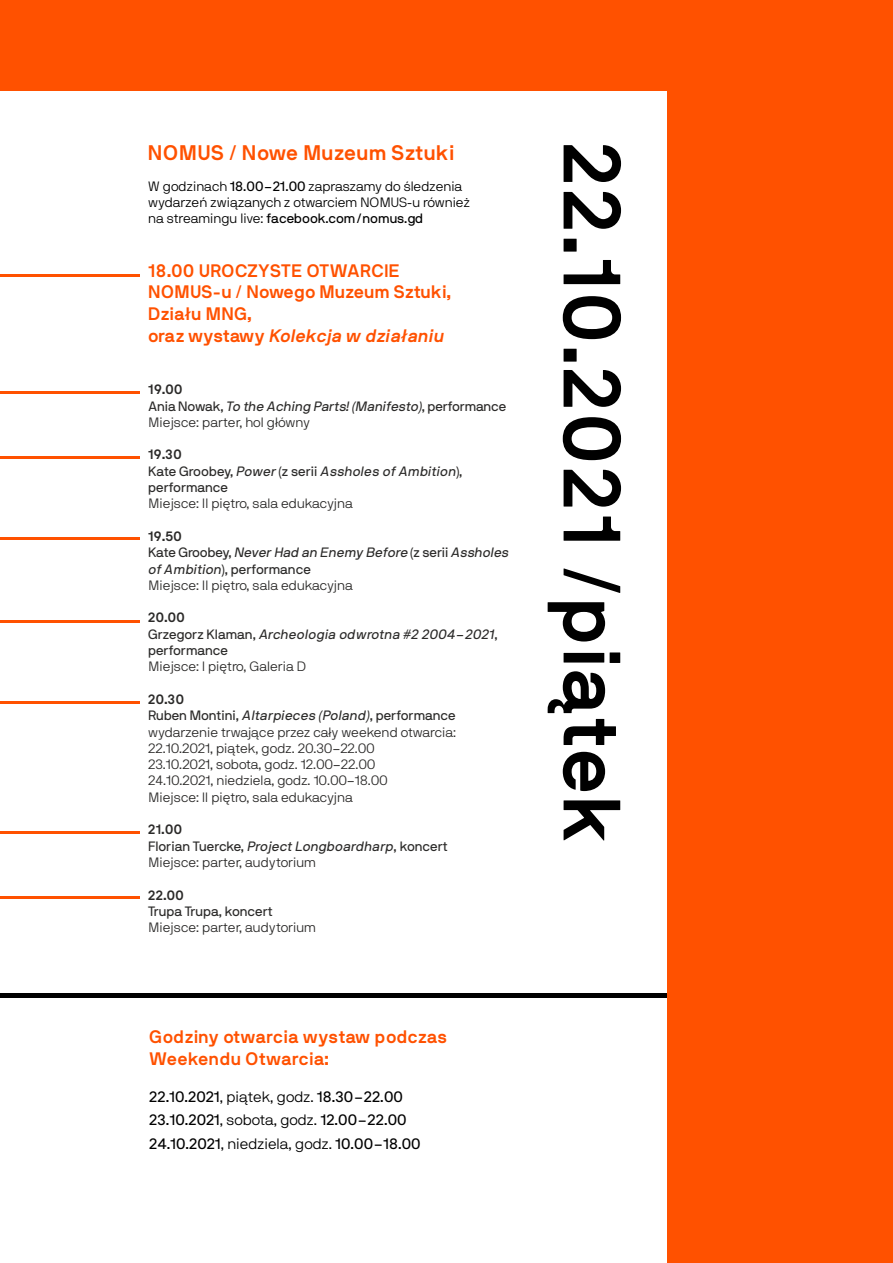
<style>
.page{position:relative;width:893px;height:1263px;background:#ff5100}
.page>*{position:absolute;margin:0;border:0;box-sizing:border-box;transform-origin:0 0}
.t1{font:700 80.55px "NB International Pro";letter-spacing:.015em;color:#000}
.t2{font:700 21px "NB International Pro";letter-spacing:.015em;color:#ff5100}
.t3{font:700 18px/21.8px "NB International Pro";color:#ff5100}
.t4{font:15px/23.5px "NB International Pro";color:#000}
.t5{font:300 13.5px/16.4px "NB International Pro";color:#2b2a29}
.t6{font:italic 13.5px/16.4px "NB International Pro";letter-spacing:-.01em;color:#2b2a29}
.t7{font:300 13.5px/16.4px "NB International Pro";color:#000}
.t8{font:13.5px/16.4px "NB International Pro";color:#2b2a29}
.t9{font:700 13.5px "NB International Pro";color:#2b2a29}
.s1{font-weight:400}
.s2{font-style:italic}
.s3{font-weight:700;font-style:normal}
.s4{font-style:normal}
.s5{font-weight:300;font-style:normal}
.s6{font-weight:700}
.s7{font-weight:400;font-style:italic}
.s8{font-weight:300}
</style>
<div class="page">
<div style="left:0;top:91px;width:667px;height:1172px;background:#fff"></div>
<hr style="left:0;top:274px;width:139px;height:2px;background:#ff5100">
<hr style="left:0;top:391px;width:139px;height:2px;background:#ff5100">
<hr style="left:0;top:456px;width:139px;height:2px;background:#ff5100">
<hr style="left:0;top:537px;width:139px;height:3px;background:#ff5100">
<hr style="left:0;top:620px;width:139px;height:3px;background:#ff5100">
<hr style="left:0;top:701px;width:139px;height:3px;background:#ff5100">
<hr style="left:0;top:831px;width:139px;height:2px;background:#ff5100">
<hr style="left:0;top:896px;width:139px;height:3px;background:#ff5100">
<hr style="left:0;top:993px;width:667px;height:4px;background:#000">
<h2 class="t2" style="left:148px;top:143px;width:308px">NOMUS / Nowe Muzeum Sztuki</h2>
<p class="t7" style="left:148px;top:178px;width:323px">W godzinach <span class="s1">18.00–21.00</span> zapraszamy do śledzenia wydarzeń związanych z otwarciem NOMUS-u również na streamingu live: <span class="s1">facebook.com/nomus.gd</span></p>
<h3 class="t3" style="left:148px;top:260px;width:305px">18.00 UROCZYSTE OTWARCIE<br>NOMUS-u / Nowego Muzeum Sztuki,<br>Działu MNG,<br>oraz wystawy <span class="s2">Kolekcja w działaniu</span></h3>
<p class="t6" style="left:148px;top:382px;width:359px"><span class="s3">19.00<br></span><span class="s4">Ania Nowak,</span> To the Aching Parts! (Manifesto)<span class="s4">, performance<br></span><span class="s5">Miejsce: parter, hol główny</span></p>
<p class="t8" style="left:148px;top:447px;width:316px"><span class="s6">19.30<br></span>Kate Groobey, <span class="s2">Power</span> (z serii <span class="s2">Assholes of Ambition</span>), performance</p>
<p class="t5" style="left:148px;top:496px;width:206px">Miejsce: II piętro, sala edukacyjna</p>
<p class="t6" style="left:148px;top:529px;width:362px"><span class="s3">19.50<br></span><span class="s4">Kate Groobey,</span> Never Had an Enemy Before <span class="s4">(z serii</span> Assholes of Ambition<span class="s4">), performance<br></span><span class="s5">Miejsce: II piętro, sala edukacyjna</span></p>
<p class="t6" style="left:148px;top:610px;width:351px"><span class="s3">20.00<br></span><span class="s4">Grzegorz Klaman,</span> Archeologia odwrotna #2 2004–2021<span class="s4">, performance</span></p>
<p class="t5" style="left:148px;top:659px;width:160px">Miejsce: I piętro, Galeria D</p>
<p class="t5" style="left:148px;top:692px;width:309px"><span class="s6">20.30<br></span><span class="s1">Ruben Montini,</span> <span class="s7">Altarpieces (Poland)</span><span class="s1">, performance </span>wydarzenie trwające przez cały weekend otwarcia:<br>22.10.2021, piątek, godz. 20.30–22.00<br>23.10.2021, sobota, godz. 12.00–22.00<br>24.10.2021, niedziela, godz. 10.00–18.00<br>Miejsce: II piętro, sala edukacyjna</p>
<p class="t5" style="left:148px;top:822px;width:301px"><span class="s6">21.00<br></span><span class="s1">Florian Tuercke,</span> <span class="s7">Project Longboardharp</span><span class="s1">, koncert<br></span>Miejsce: parter, audytorium</p>
<p class="t9" style="left:148px;top:889px;width:38px">22.00</p>
<p class="t8" style="left:148px;top:903px;width:126px">Trupa Trupa, koncert</p>
<p class="t5" style="left:148px;top:920px;width:169px">Miejsce: parter, audytorium</p>
<h3 class="t3" style="left:149px;top:1027px;width:300px">Godziny otwarcia wystaw podczas<br>Weekendu Otwarcia:</h3>
<p class="t4" style="left:149px;top:1085px;width:273px">22.10.2021<span class="s8">, piątek, godz.</span> 18.30–22.00<br>23.10.2021<span class="s8">, sobota, godz.</span> 12.00–22.00<br>24.10.2021<span class="s8">, niedziela, godz.</span> 10.00–18.00</p>
<h1 class="t1" style="left:628px;top:142px;width:703px;rotate:90deg">22.10.2021 /piątek</h1>
</div>
